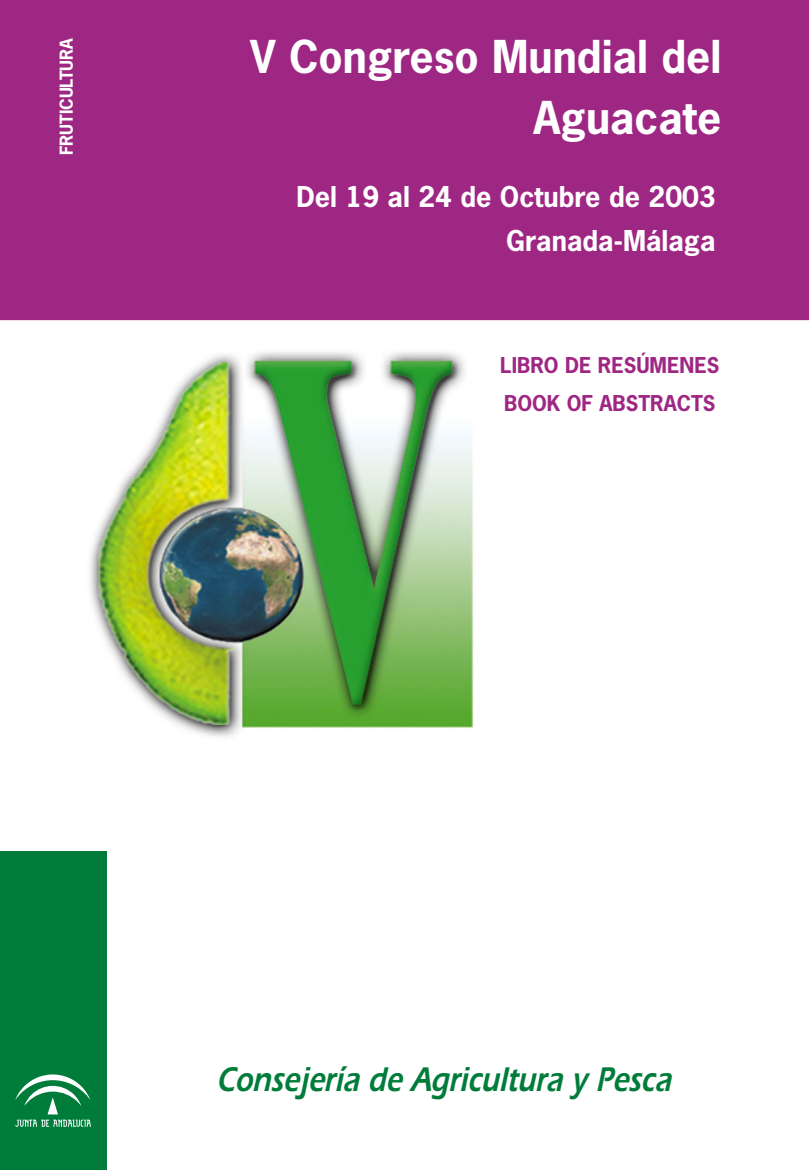
<style>
.page{position:relative;width:809px;height:1170px;background:#fff}
.page>*{position:absolute;margin:0;border:0;box-sizing:border-box;transform-origin:0 0}
.t1{font:700 42.6px/60.2px "News Gothic";color:#fff;text-align:right}
.t2{font:italic 600 35.4px "Itc Eras";color:#007c3a;scale:.8 1}
.t3{font:700 27px/44.5px "News Gothic";color:#fff;text-align:right}
.t4{font:700 20.55px/38px "News Gothic";color:#9f2784}
.t5{font:700 16.8px "News Gothic";color:#fff}
</style>
<div class="page">
<div style="left:0;top:1px;width:808px;height:319px;background:#9f2784"></div>
<img style="left:90px;top:352px;width:384px;height:385px">
<div style="left:0;top:852px;width:106px;height:318px;background:#007c3a"></div>
<svg style="left:15px;top:1120px;width:76px;height:7px"></svg>
<svg style="left:15px;top:1074px;width:75px;height:40px"></svg>
<p class="t5" style="left:60px;top:155px;width:119px;rotate:-90deg">FRUTICULTURA</p>
<h1 class="t1" style="left:250px;top:31px;width:472px">V Congreso Mundial del<br>Aguacate</h1>
<p class="t3" style="left:296px;top:176px;width:421px">Del 19 al 24 de Octubre de 2003<br>Granada-Málaga</p>
<p class="t4" style="left:500px;top:348px;width:220px">LIBRO DE RESÚMENES<br>BOOK OF ABSTRACTS</p>
<h2 class="t2" style="left:216px;top:1067px;width:576px">Consejería de Agricultura y Pesca</h2>
</div>
